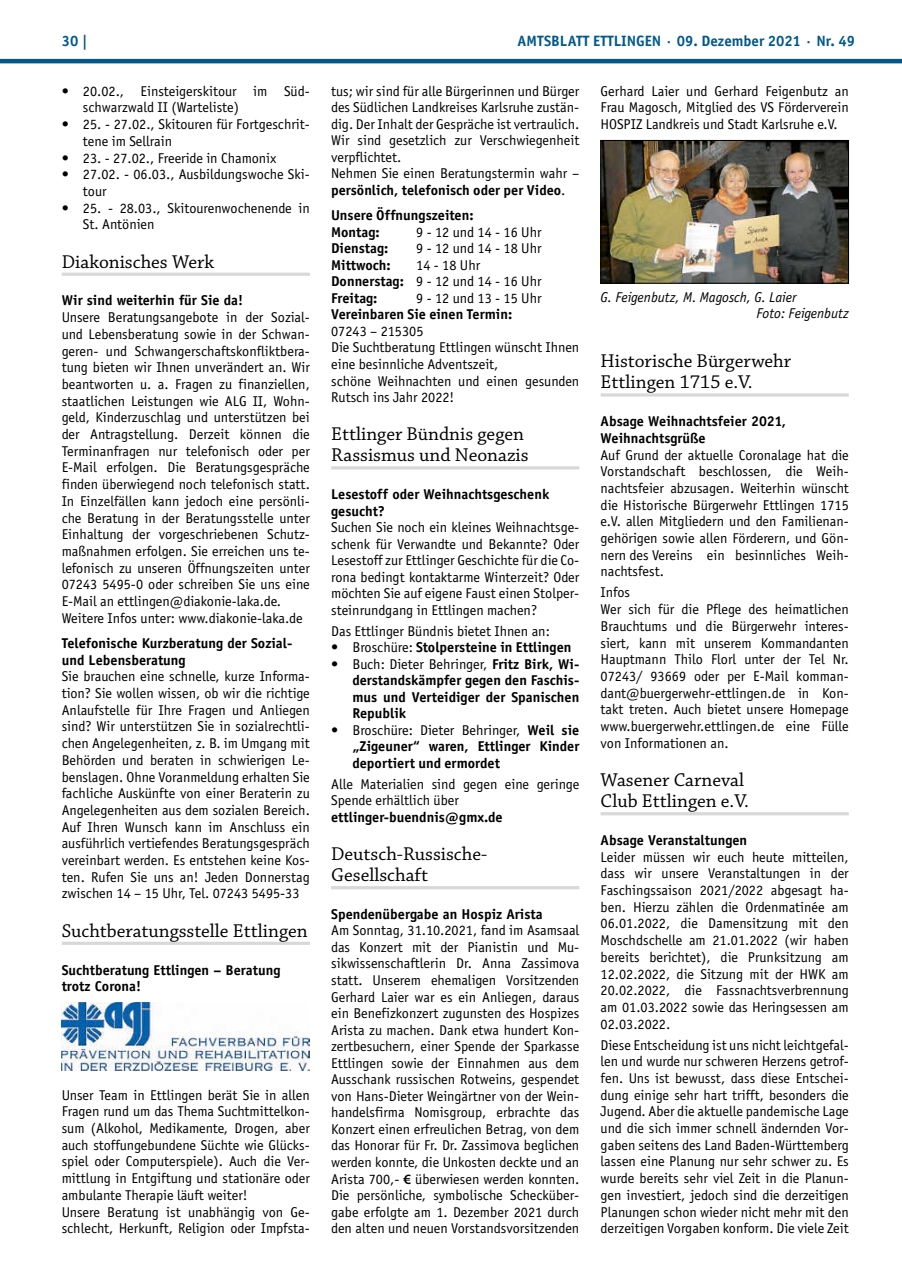
<style>
.page{position:relative;width:902px;height:1280px;background:#fff}
.page>*{position:absolute;margin:0;border:0;box-sizing:border-box;transform-origin:0 0}
.t1{font:19.5px/21px "Chaparral Pro";color:#000}
.t2{font:700 15px "Officina Sans";color:#00588b}
.t3{font:14.25px/16.6px "Officina Sans";color:#000}
.t4{font:700 14.25px/16.5px "Officina Sans";color:#000}
.t5{font:italic 14.25px/16.6px "Officina Sans";color:#000}
.s1{font-weight:700}
.s2{font-weight:400}
.s3{font-family:"Myriad Pro";font-weight:600}
</style>
<div class="page">
<hr style="left:0;top:59px;width:901px;height:4px;background:#00588b">
<hr style="left:62px;top:273px;width:248px;height:3px;background:#d8d8d9">
<hr style="left:62px;top:942px;width:248px;height:3px;background:#d8d8d9">
<img style="left:62px;top:1002px;width:248px;height:69px">
<hr style="left:331px;top:466px;width:248px;height:3px;background:#d8d8d9">
<hr style="left:331px;top:886px;width:248px;height:3px;background:#d8d8d9">
<svg style="left:600px;top:393px;width:248px;height:4px"></svg>
<hr style="left:600px;top:812px;width:248px;height:3px;background:#d8d8d9">
<img style="left:602px;top:142px;width:244px;height:139px">
<div style="left:600px;top:140px;width:248px;height:143px;border:1px solid #000"></div>
<p class="t2" style="left:62px;top:32px;width:28px">30 |</p>
<p class="t2" style="left:517px;top:32px;width:339px">AMTSBLATT ETTLINGEN · 09. Dezember 2021 · Nr. 49</p>
<p class="t3" style="left:83px;top:83px;width:228px;text-indent:-21px">• 20.02., Einsteigerskitour im Süd&shy;schwarzwald II (Warteliste)</p>
<p class="t3" style="left:83px;top:116px;width:228px;text-indent:-21px">• 25. - 27.02., Skitouren für Fortgeschrit&shy;tene im Sellrain</p>
<p class="t3" style="left:62px;top:149px;width:216px">• 23. - 27.02., Freeride in Chamonix</p>
<p class="t3" style="left:83px;top:166px;width:228px;text-indent:-21px">• 27.02. - 06.03., Ausbildungswoche Ski&shy;tour</p>
<p class="t3" style="left:83px;top:199px;width:228px;text-indent:-21px">• 25. - 28.03., Skitourenwochenende in<br>St. Antönien</p>
<h1 class="t1" style="left:62px;top:252px;width:154px">Diakonisches Werk</h1>
<p class="t4" style="left:62px;top:292px;width:183px">Wir sind weiterhin für Sie da!</p>
<p class="t3" style="left:62px;top:309px;width:250px">Unsere Beratungsangebote in der Sozial&shy;und Lebensberatung sowie in der Schwan&shy;geren- und Schwangerschaftskonfliktbera&shy;tung bieten wir Ihnen unverändert an. Wir beantworten u. a. Fragen zu finanziellen, staatlichen Leistungen wie ALG II, Wohn&shy;geld, Kinderzuschlag und unterstützen bei der Antragstellung. Derzeit können die Terminanfragen nur telefonisch oder per E-Mail erfolgen. Die Beratungsgespräche finden überwiegend noch telefonisch statt.<br>In Einzelfällen kann jedoch eine persönli&shy;che Beratung in der Beratungsstelle unter Einhaltung der vorgeschriebenen Schutz&shy;maßnahmen erfolgen. Sie erreichen uns te&shy;lefonisch zu unseren Öffnungszeiten unter 07243 5495-0 oder schreiben Sie uns eine E-Mail an ettlingen@diakonie-laka.de.<br>Weitere Infos unter: www.diakonie-laka.de</p>
<p class="t4" style="left:62px;top:635px;width:232px">Telefonische Kurzberatung der Sozial&shy;und Lebensberatung</p>
<p class="t3" style="left:62px;top:668px;width:250px;text-align:justify">Sie brauchen eine schnelle, kurze Informa&shy;tion? Sie wollen wissen, ob wir die richtige Anlaufstelle für Ihre Fragen und Anliegen sind? Wir unterstützen Sie in sozialrechtli&shy;chen Angelegenheiten, z. B. im Umgang mit Behörden und beraten in schwierigen Le&shy;benslagen. Ohne Voranmeldung erhalten Sie fachliche Auskünfte von einer Beraterin zu Angelegenheiten aus dem sozialen Bereich.<br>Auf Ihren Wunsch kann im Anschluss ein ausführlich vertiefendes Beratungsgespräch vereinbart werden. Es entstehen keine Kos&shy;ten. Rufen Sie uns an! Jeden Donnerstag zwischen 14 – 15 Uhr, Tel. 07243 5495-33</p>
<h1 class="t1" style="left:62px;top:921px;width:247px">Suchtberatungsstelle Ettlingen</h1>
<p class="t4" style="left:62px;top:961px;width:220px">Suchtberatung Ettlingen – Beratung trotz Corona!</p>
<p class="t3" style="left:331px;top:83px;width:250px">tus; wir sind für alle Bürgerinnen und Bürger des Südlichen Landkreises Karlsruhe zustän&shy;dig. Der Inhalt der Gespräche ist vertraulich.<br>Wir sind gesetzlich zur Verschwiegenheit verpflichtet.<br>Nehmen Sie einen Beratungstermin wahr – <span class="s1">persönlich, telefonisch oder per Video</span>.</p>
<p class="t4" style="left:331px;top:207px;width:144px">Unsere Öffnungszeiten:<br>Montag:</p>
<p class="t3" style="left:600px;top:83px;width:250px;text-align:justify">Gerhard Laier und Gerhard Feigenbutz an Frau Magosch, Mitglied des VS Förderverein HOSPIZ Landkreis und Stadt Karlsruhe e.V.</p>
<p class="t3" style="left:416px;top:223px;width:127px">9 - 12 und 14 - 16 Uhr</p>
<p class="t4" style="left:331px;top:240px;width:59px">Dienstag:</p>
<p class="t3" style="left:416px;top:240px;width:127px">9 - 12 und 14 - 18 Uhr</p>
<p class="t4" style="left:331px;top:256px;width:61px">Mittwoch:</p>
<p class="t3" style="left:331px;top:257px;width:212px;text-indent:85px">14 - 18 Uhr<br><span class="s1">Donnerstag:</span> 9 - 12 und 14 - 16 Uhr<br><span class="s1">Freitag:</span></p>
<p class="t5" style="left:756px;top:288px;width:94px;text-indent:-156px">G. Feigenbutz, M. Magosch, G. Laier<br>Foto: Feigenbutz</p>
<h1 class="t1" style="left:600px;top:351px;width:192px">Historische Bürgerwehr<br>Ettlingen 1715 e.V.</h1>
<p class="t4" style="left:600px;top:413px;width:187px">Absage Weihnachtsfeier 2021,<br>Weihnachtsgrüße</p>
<p class="t3" style="left:600px;top:446px;width:250px;text-align:justify">Auf Grund der aktuelle Coronalage hat die Vorstandschaft beschlossen, die Weih&shy;nachtsfeier abzusagen. Weiterhin wünscht die Historische Bürgerwehr Ettlingen 1715 e.V. allen Mitgliedern und den Familienan&shy;gehörigen sowie allen Förderern, und Gön&shy;nern des Vereins ein besinnliches Weih&shy;nachtsfest.</p>
<p class="t3" style="left:600px;top:584px;width:250px">Infos<br>Wer sich für die Pflege des heimatlichen Brauchtums und die Bürgerwehr interes&shy;siert, kann mit unserem Kommandanten Hauptmann Thilo Florl unter der Tel Nr.<br>07243/ 93669 oder per E-Mail komman&shy;dant@buergerwehr-ettlingen.de in Kon&shy;takt treten. Auch bietet unsere Homepage www.buergerwehr.ettlingen.de eine Fülle von Informationen an.</p>
<h1 class="t1" style="left:600px;top:770px;width:150px">Wasener Carneval<br>Club Ettlingen e.V.</h1>
<p class="t4" style="left:600px;top:832px;width:148px">Absage Veranstaltungen</p>
<p class="t3" style="left:600px;top:848px;width:250px;text-align:justify">Leider müssen wir euch heute mitteilen, dass wir unsere Veranstaltungen in der Faschingssaison 2021/2022 abgesagt ha&shy;ben. Hierzu zählen die Ordenmatinée am 06.01.2022, die Damensitzung mit den Moschdschelle am 21.01.2022 (wir haben bereits berichtet), die Prunksitzung am 12.02.2022, die Sitzung mit der HWK am 20.02.2022, die Fassnachtsverbrennung am 01.03.2022 sowie das Heringsessen am 02.03.2022.</p>
<p class="t3" style="left:600px;top:1036px;width:250px;text-align:justify">Diese Entscheidung ist uns nicht leichtgefal&shy;len und wurde nur schweren Herzens getrof&shy;fen. Uns ist bewusst, dass diese Entschei&shy;dung einige sehr hart trifft, besonders die Jugend. Aber die aktuelle pandemische Lage und die sich immer schnell ändernden Vor&shy;gaben seitens des Land Baden-Württemberg lassen eine Planung nur sehr schwer zu. Es wurde bereits sehr viel Zeit in die Planun&shy;gen investiert, jedoch sind die derzeitigen Planungen schon wieder nicht mehr mit den derzeitigen Vorgaben konform. Die viele Zeit</p>
<p class="t3" style="left:416px;top:290px;width:127px">9 - 12 und 13 - 15 Uhr</p>
<p class="t4" style="left:331px;top:306px;width:183px">Vereinbaren Sie einen Termin:</p>
<p class="t3" style="left:331px;top:323px;width:250px">07243 – 215305<br>Die Suchtberatung Ettlingen wünscht Ihnen eine besinnliche Adventszeit,<br>schöne Weihnachten und einen gesunden<br>Rutsch ins Jahr 2022!</p>
<h1 class="t1" style="left:331px;top:424px;width:199px">Ettlinger Bündnis gegen<br>Rassismus und Neonazis</h1>
<p class="t4" style="left:331px;top:486px;width:220px">Lesestoff oder Weihnachtsgeschenk gesucht?</p>
<p class="t3" style="left:331px;top:519px;width:250px;text-align:justify">Suchen Sie noch ein kleines Weihnachtsge&shy;schenk für Verwandte und Bekannte? Oder Lesestoff zur Ettlinger Geschichte für die Co&shy;rona bedingt kontaktarme Winterzeit? Oder möchten Sie auf eigene Faust einen Stolper&shy;steinrundgang in Ettlingen machen?</p>
<p class="t3" style="left:331px;top:622px;width:220px">Das Ettlinger Bündnis bietet Ihnen an:</p>
<p class="t4" style="left:331px;top:639px;width:242px"><span class="s2">• Broschüre:</span> Stolpersteine in Ettlingen</p>
<p class="t4" style="left:352px;top:655px;width:228px;text-align:justify;text-indent:-21px"><span class="s2">• Buch: Dieter Behringer,</span> Fritz Birk, Wi&shy;derstandskämpfer gegen den Faschis&shy;mus und Verteidiger der Spanischen Republik</p>
<p class="t4" style="left:352px;top:722px;width:228px;text-align:justify;text-indent:-21px"><span class="s2">• Broschüre: Dieter Behringer,</span> Weil sie „Zigeuner“ waren, Ettlinger Kinder deportiert und ermordet</p>
<p class="t3" style="left:331px;top:776px;width:250px">Alle Materialien sind gegen eine geringe<br>Spende erhältlich über</p>
<p class="t4" style="left:331px;top:809px;width:173px">ettlinger-buendnis@gmx.de</p>
<h1 class="t1" style="left:331px;top:844px;width:157px">Deutsch-Russische-<br>Gesellschaft</h1>
<p class="t4" style="left:331px;top:905px;width:213px">Spendenübergabe an Hospiz Arista</p>
<p class="t3" style="left:331px;top:922px;width:250px;text-align:justify">Am Sonntag, 31.10.2021, fand im Asamsaal das Konzert mit der Pianistin und Mu&shy;sikwissenschaftlerin Dr. Anna Zassimova statt. Unserem ehemaligen Vorsitzenden Gerhard Laier war es ein Anliegen, daraus ein Benefizkonzert zugunsten des Hospizes Arista zu machen. Dank etwa hundert Kon&shy;zertbesuchern, einer Spende der Sparkasse Ettlingen sowie der Einnahmen aus dem Ausschank russischen Rotweins, gespendet von Hans-Dieter Weingärtner von der Wein&shy;handelsfirma Nomisgroup, erbrachte das Konzert einen erfreulichen Betrag, von dem das Honorar für Fr. Dr. Zassimova beglichen werden konnte, die Unkosten deckte und an Arista 700,- <span class="s3">€</span> überwiesen werden konnten.<br>Die persönliche, symbolische Schecküber&shy;gabe erfolgte am 1. Dezember 2021 durch den alten und neuen Vorstandsvorsitzenden</p>
<p class="t3" style="left:62px;top:1086px;width:250px">Unser Team in Ettlingen berät Sie in allen Fragen rund um das Thema Suchtmittelkon&shy;sum (Alkohol, Medikamente, Drogen, aber auch stoffungebundene Süchte wie Glücks&shy;spiel oder Computerspiele). Auch die Ver&shy;mittlung in Entgiftung und stationäre oder ambulante Therapie läuft weiter!<br>Unsere Beratung ist unabhängig von Ge&shy;schlecht, Herkunft, Religion oder Impfsta-</p>
</div>
